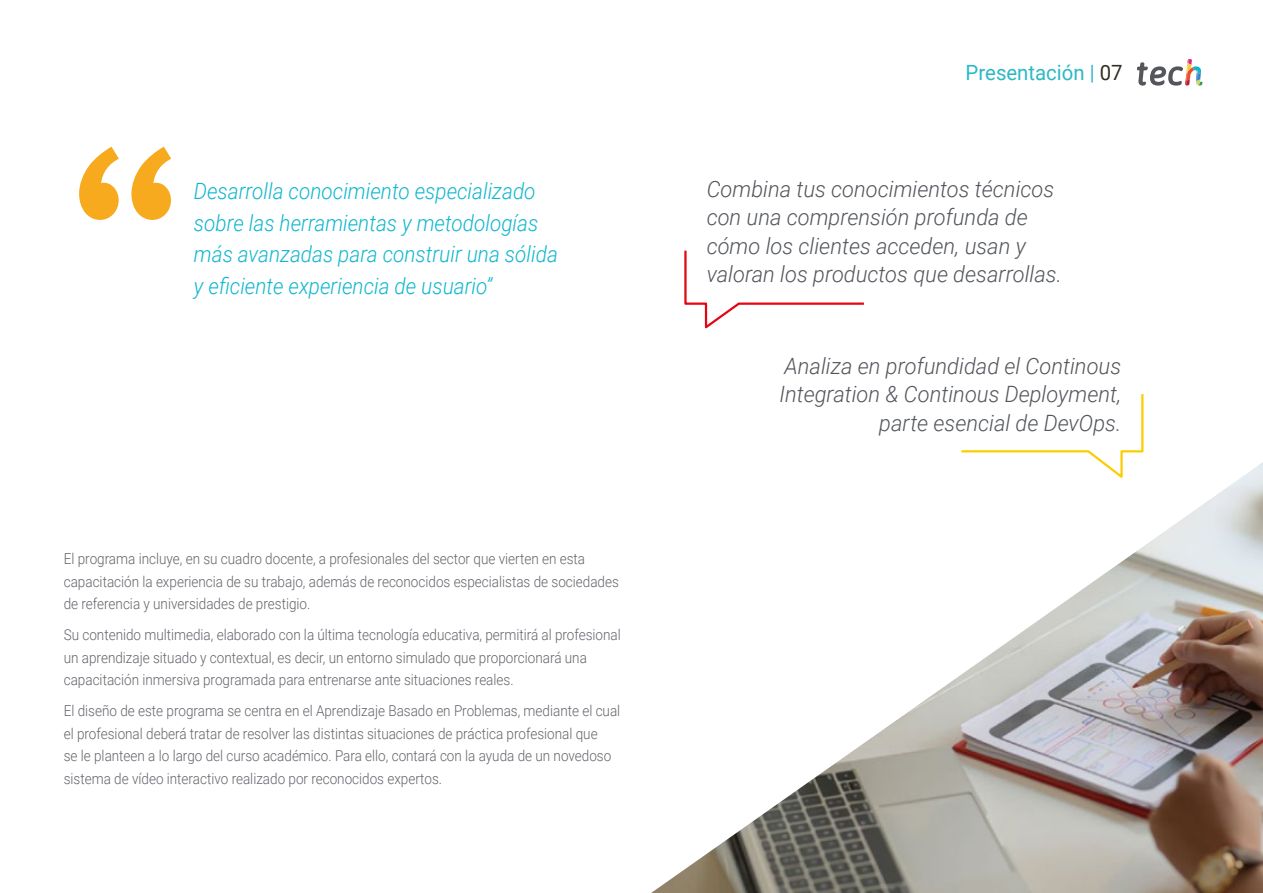
<style>
.page{position:relative;width:1263px;height:893px;background:#fff}
.page>*{position:absolute;margin:0;border:0;box-sizing:border-box;transform-origin:0 0}
.t1{font:italic 300 22.5px/28.5px "Roboto";color:#52555b;text-align:right}
.t2{font:italic 300 22.5px/31.5px "Roboto";color:#0fb6cf;scale:.92 1}
.t3{font:21px "Roboto";color:#2db8c5}
.t4{font:300 15px/22.5px "Roboto";color:#61646a;scale:.9 1}
.s1{color:#312e20}
</style>
<div class="page">
<svg style="left:79px;top:147px;width:92px;height:73px"></svg>
<svg style="left:961px;top:394px;width:183px;height:68px"></svg>
<svg style="left:684px;top:250px;width:180px;height:79px"></svg>
<svg style="left:1137px;top:59px;width:65px;height:27px"></svg>
<img style="left:651px;top:462px;width:612px;height:431px">
<h1 class="t2" style="left:194px;top:175px;width:397px">Desarrolla conocimiento especializado sobre las herramientas y metodologías más avanzadas para construir una sólida y eficiente experiencia de usuario”</h1>
<p class="t4" style="left:64px;top:547px;width:618px">El programa incluye, en su cuadro docente, a profesionales del sector que vierten en esta capacitación la experiencia de su trabajo, además de reconocidos especialistas de sociedades de referencia y universidades de prestigio.</p>
<p class="t4" style="left:64px;top:623px;width:620px">Su contenido multimedia, elaborado con la última tecnología educativa, permitirá al profesional un aprendizaje situado y contextual, es decir, un entorno simulado que proporcionará una capacitación inmersiva programada para entrenarse ante situaciones reales.</p>
<p class="t4" style="left:64px;top:699px;width:620px">El diseño de este programa se centra en el Aprendizaje Basado en Problemas, mediante el cual el profesional deberá tratar de resolver las distintas situaciones de práctica profesional que<br>se le planteen a lo largo del curso académico. Para ello, contará con la ayuda de un novedoso sistema de vídeo interactivo realizado por reconocidos expertos.</p>
<h2 class="t3" style="left:966px;top:57px;width:159px">Presentación | <span class="s1">07</span></h2>
<h1 class="t1" style="left:707px;top:173px;width:357px;text-align:left">Combina tus conocimientos técnicos con una comprensión profunda de cómo los clientes acceden, usan y valoran los productos que desarrollas.</h1>
<h1 class="t1" style="left:779px;top:351px;width:343px">Analiza en profundidad el Continous<br>Integration &amp; Continous Deployment, parte esencial de DevOps.</h1>
</div>
